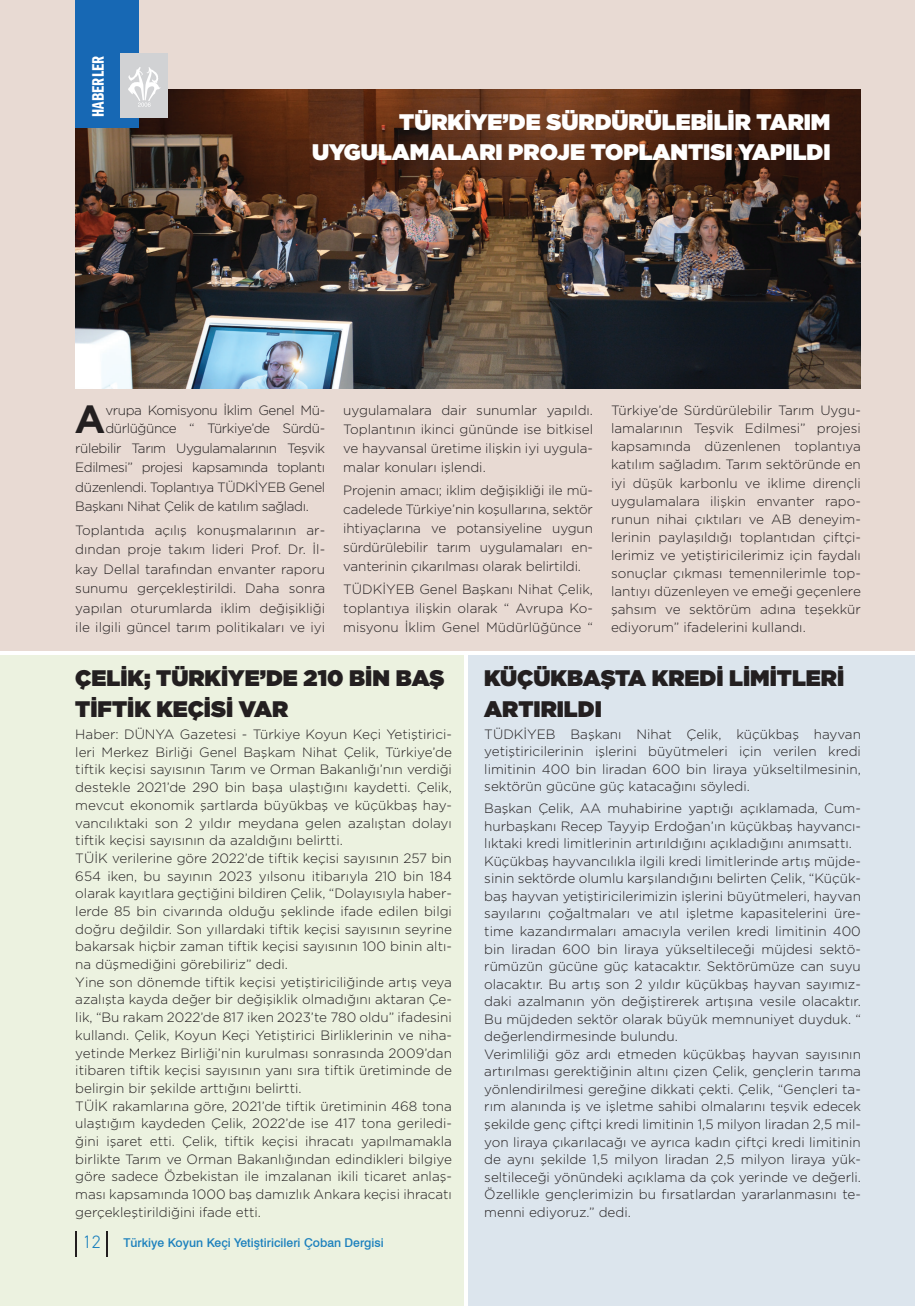
<style>
.page{position:relative;width:915px;height:1306px;background:#fff}
.page>*{position:absolute;margin:0;border:0;box-sizing:border-box;transform-origin:0 0}
.t1{font:700 39.15px "Gotham";color:#231f20}
.t2{font:900 22.5px/31.2px "Gotham";color:#231f20}
.t3{font:900 22.5px/30px "Gotham";color:#fff;text-align:right}
.t4{font:300 18px "DIN2014";color:#1b80bd}
.t5{font:17.25px "Franklin Gothic URW Com Dem";letter-spacing:.01em;color:#fff}
.t6{font:300 13.5px/17.7px "Gotham";color:#231f20;text-align:justify}
.t7{font:300 13.5px/18px "Gotham";letter-spacing:-.03em;color:#231f20}
.t8{font:500 12.15px "Swiss 721 BT";color:#1b80bd}
</style>
<div class="page">
<div style="left:0;top:0;width:914px;height:651px;background:#e8dad3"></div>
<div style="left:0;top:655px;width:463px;height:650px;background:#ecf2e0"></div>
<div style="left:468px;top:655px;width:446px;height:650px;background:#dce5ed"></div>
<img style="left:75px;top:89px;width:785px;height:299px">
<hr style="left:75px;top:1230px;width:2px;height:26px;background:#231f20">
<svg style="left:107px;top:1231px;width:1px;height:25px"></svg>
<div style="left:75px;top:0;width:64px;height:128px;background:#1768b4"></div>
<div style="left:121px;top:54px;width:47px;height:64px;background:#d1d2d4"></div>
<svg style="left:128px;top:67px;width:33px;height:40px"></svg>
<p class="t5" style="left:86px;top:117px;width:63px;rotate:-90deg">HABERLER</p>
<h2 class="t3" style="left:312px;top:107px;width:520px">TÜRKİYE’DE SÜRDÜRÜLEBİLİR TARIM<br>UYGULAMALARI PROJE TOPLANTISI YAPILDI</h2>
<h1 class="t1" style="left:74px;top:393px;width:32px">A</h1>
<p class="t7" style="left:105px;top:401px;width:221px">vrupa Komisyonu İklim Genel Mü&shy;dürlüğünce “ Türkiye’de Sürdü-</p>
<p class="t6" style="left:75px;top:437px;width:251px;line-height:19.5px">rülebilir Tarım Uygulamalarının Teşvik Edilmesi” projesi kapsamında toplantı düzenlendi. Toplantıya TÜDKİYEB Genel Başkanı Nihat Çelik de katılım sağladı.</p>
<p class="t6" style="left:75px;top:520px;width:251px;line-height:19.5px">Toplantıda açılış konuşmalarının ar&shy;dından proje takım lideri Prof. Dr. İl&shy;kay Dellal tarafından envanter raporu sunumu gerçekleştirildi. Daha sonra yapılan oturumlarda iklim değişikliği ile ilgili güncel tarım politikaları ve iyi</p>
<p class="t6" style="left:343px;top:400px;width:251px;line-height:18.9px">uygulamalara dair sunumlar yapıldı.<br>Toplantının ikinci gününde ise bitkisel ve hayvansal üretime ilişkin iyi uygula&shy;malar konuları işlendi.</p>
<p class="t6" style="left:343px;top:480px;width:251px;line-height:18.9px">Projenin amacı; iklim değişikliği ile mü&shy;cadelede Türkiye’nin koşullarına, sektör ihtiyaçlarına ve potansiyeline uygun sürdürülebilir tarım uygulamaları en&shy;vanterinin çıkarılması olarak belirtildi.</p>
<p class="t6" style="left:343px;top:580px;width:251px;line-height:18.9px">TÜDKİYEB Genel Başkanı Nihat Çelik, toplantıya ilişkin olarak “ Avrupa Ko&shy;misyonu İklim Genel Müdürlüğünce “</p>
<p class="t6" style="left:611px;top:401px;width:251px;line-height:18.1px">Türkiye’de Sürdürülebilir Tarım Uygu&shy;lamalarının Teşvik Edilmesi” projesi kapsamında düzenlenen toplantıya katılım sağladım. Tarım sektöründe en iyi düşük karbonlu ve iklime dirençli uygulamalara ilişkin envanter rapo&shy;runun nihai çıktıları ve AB deneyim&shy;lerinin paylaşıldığı toplantıdan çiftçi&shy;lerimiz ve yetiştiricilerimiz için faydalı sonuçlar çıkması temennilerimle top&shy;lantıyı düzenleyen ve emeği geçenlere şahsım ve sektörüm adına teşekkür ediyorum” ifadelerini kullandı.</p>
<h2 class="t2" style="left:75px;top:662px;width:370px">ÇELİK; TÜRKİYE’DE 210 BİN BAŞ<br>TİFTİK KEÇİSİ VAR</h2>
<p class="t6" style="left:75px;top:725px;width:378px;text-align:left">Haber: DÜNYA Gazetesi - Türkiye Koyun Keçi Yetiştirici&shy;leri Merkez Birliği Genel Başkam Nihat Çelik, Türkiye’de tiftik keçisi sayısının Tarım ve Orman Bakanlığı’nın verdiği destekle 2021’de 290 bin başa ulaştığını kaydetti. Çelik, mevcut ekonomik şartlarda büyükbaş ve küçükbaş hay&shy;vancılıktaki son 2 yıldır meydana gelen azalıştan dolayı tiftik keçisi sayısının da azaldığını belirtti.<br>TÜİK verilerine göre 2022’de tiftik keçisi sayısının 257 bin 654 iken, bu sayının 2023 yılsonu itibarıyla 210 bin 184 olarak kayıtlara geçtiğini bildiren Çelik, “Dolayısıyla haber&shy;lerde 85 bin civarında olduğu şeklinde ifade edilen bilgi doğru değildir. Son yıllardaki tiftik keçisi sayısının seyrine bakarsak hiçbir zaman tiftik keçisi sayısının 100 binin altı&shy;na düşmediğini görebiliriz” dedi.<br>Yine son dönemde tiftik keçisi yetiştiriciliğinde artış veya azalışta kayda değer bir değişiklik olmadığını aktaran Çe&shy;lik, “Bu rakam 2022’de 817 iken 2023’te 780 oldu” ifadesini kullandı. Çelik, Koyun Keçi Yetiştirici Birliklerinin ve niha&shy;yetinde Merkez Birliği’nin kurulması sonrasında 2009’dan itibaren tiftik keçisi sayısının yanı sıra tiftik üretiminde de belirgin bir şekilde arttığını belirtti.<br>TÜİK rakamlarına göre, 2021’de tiftik üretiminin 468 tona ulaştığım kaydeden Çelik, 2022’de ise 417 tona geriledi&shy;ğini işaret etti. Çelik, tiftik keçisi ihracatı yapılmamakla birlikte Tarım ve Orman Bakanlığından edindikleri bilgiye göre sadece Özbekistan ile imzalanan ikili ticaret anlaş&shy;ması kapsamında 1000 baş damızlık Ankara keçisi ihracatı gerçekleştirildiğini ifade etti.</p>
<h3 class="t4" style="left:83px;top:1230px;width:19px">12</h3>
<p class="t8" style="left:123px;top:1234px;width:262px">Türkiye Koyun Keçi Yetiştiricileri Çoban Dergisi</p>
<h2 class="t2" style="left:484px;top:662px;width:361px">KÜÇÜKBAŞTA KREDİ LİMİTLERİ<br>ARTIRILDI</h2>
<p class="t6" style="left:484px;top:724px;width:378px">TÜDKİYEB Başkanı Nihat Çelik, küçükbaş hayvan yetiştiricilerinin işlerini büyütmeleri için verilen kredi limitinin 400 bin liradan 600 bin liraya yükseltilmesinin, sektörün gücüne güç katacağını söyledi.</p>
<p class="t6" style="left:484px;top:799px;width:378px;text-align:left">Başkan Çelik, AA muhabirine yaptığı açıklamada, Cum&shy;hurbaşkanı Recep Tayyip Erdoğan’ın küçükbaş hayvancı&shy;lıktaki kredi limitlerinin artırıldığını açıkladığını anımsattı.<br>Küçükbaş hayvancılıkla ilgili kredi limitlerinde artış müjde&shy;sinin sektörde olumlu karşılandığını belirten Çelik, “Küçük&shy;baş hayvan yetiştiricilerimizin işlerini büyütmeleri, hayvan sayılarını çoğaltmaları ve atıl işletme kapasitelerini üre&shy;time kazandırmaları amacıyla verilen kredi limitinin 400 bin liradan 600 bin liraya yükseltileceği müjdesi sektö&shy;rümüzün gücüne güç katacaktır. Sektörümüze can suyu olacaktır. Bu artış son 2 yıldır küçükbaş hayvan sayımız&shy;daki azalmanın yön değiştirerek artışına vesile olacaktır.<br>Bu müjdeden sektör olarak büyük memnuniyet duyduk. “ değerlendirmesinde bulundu.<br>Verimliliği göz ardı etmeden küçükbaş hayvan sayısının artırılması gerektiğinin altını çizen Çelik, gençlerin tarıma yönlendirilmesi gereğine dikkati çekti. Çelik, “Gençleri ta&shy;rım alanında iş ve işletme sahibi olmalarını teşvik edecek şekilde genç çiftçi kredi limitinin 1,5 milyon liradan 2,5 mil&shy;yon liraya çıkarılacağı ve ayrıca kadın çiftçi kredi limitinin de aynı şekilde 1,5 milyon liradan 2,5 milyon liraya yük&shy;seltileceği yönündeki açıklama da çok yerinde ve değerli.<br>Özellikle gençlerimizin bu fırsatlardan yararlanmasını te&shy;menni ediyoruz.” dedi.</p>
</div>
